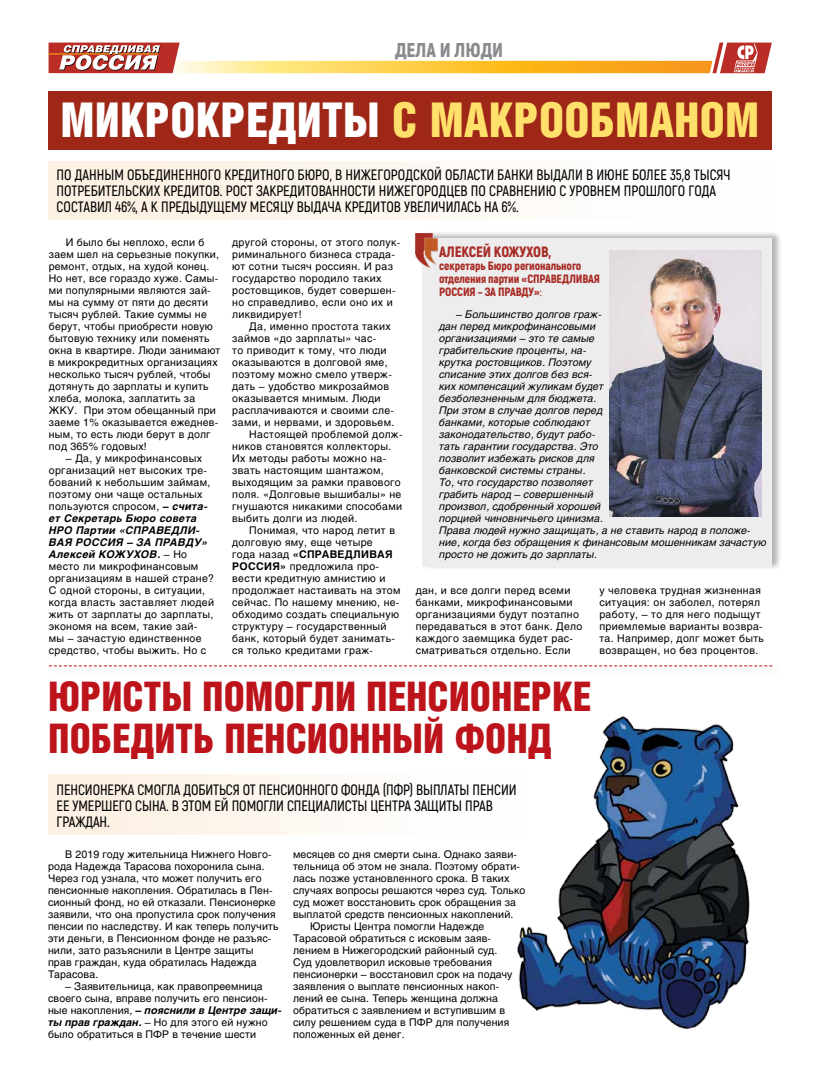
<style>
.page{position:relative;width:820px;height:1078px;background:#fff}
.page>*{position:absolute;margin:0;border:0;box-sizing:border-box;transform-origin:0 0}
.t1{font:48px "Helios Cond Black C";color:#ffe06a;scale:.95 1}
.t2{font:48px "Helios Cond Black C";color:#fff;scale:.95 1}
.t3{font:40.8px "Helios Cond Black C";color:#bc141a;scale:.94 1}
.t4{font:900 20px "Akrobat";color:#888a8d;scale:.96 1}
.t5{font:600 15px/16px "Akrobat";color:#000;scale:.95 1}
.t6{font:900 15px "Akrobat";letter-spacing:-.01em;color:#a82c26}
.t7{font:900 12px/13px "Akrobat";letter-spacing:-.01em;color:#a82c26}
.t8{font:10.5px/12px "Helios C";letter-spacing:.02em;color:#000}
.t9{font:italic 10.5px/12px "Helios C";letter-spacing:.01em;color:#000}
.t10{font:700 10.5px "Helios C";letter-spacing:.03em;color:#000}
.s1{font-weight:700;font-style:italic}
.s2{font-weight:400}
.s3{font-weight:700}
.s4{font-weight:600}
</style>
<div class="page">
<svg style="left:49px;top:43px;width:722px;height:30px"></svg>
<div style="left:422px;top:230px;width:360px;height:340px;background:#000;opacity:.3"></div>
<div style="left:422px;top:238px;width:349px;height:329px;background:#ededee"></div>
<img style="left:416px;top:233px;width:21px;height:34px">
<div style="left:48px;top:161px;width:723px;height:59px;background:linear-gradient(to right,#fcefe0,#feffff)"></div>
<div style="left:48px;top:91px;width:723px;height:58px;background:#9e2718"></div>
<img style="left:609px;top:250px;width:152px;height:267px">
<div style="left:48px;top:773px;width:478px;height:60px;background:linear-gradient(to right,#fcefe0,#fff)"></div>
<img style="left:487px;top:716px;width:263px;height:313px">
<div style="left:47px;top:663px;width:733px;height:12px;background:#000;opacity:.3"></div>
<svg style="left:49px;top:665px;width:723px;height:1px"></svg>
<h3 class="t4" style="left:395px;top:37px;width:114px">дела и люди</h3>
<h1 class="t2" style="left:60px;top:93px;width:29px">МИКРОКРЕДИТЫ</h1>
<h1 class="t1" style="left:392px;top:93px;width:69px">С МАКРООБМА</h1>
<h1 class="t1" style="left:674px;top:93px;width:58px">НОМ</h1>
<p class="t5" style="left:57px;top:166px;width:709px">По данным Объединенного кредитного бюро, в Нижегородской области банки выдали в июне более 35,8 тысяч потребительских кредитов. Рост закредитованности нижегородцев по сравнению с уровнем прошлого года составил 46%, а к предыдущему месяцу выдача кредитов увеличилась на 6%.</p>
<p class="t8" style="left:49px;top:236px;width:173px;text-indent:17px">И было бы неплохо, если б заем шел на серьезные покупки, ремонт, отдых, на худой конец.<br>Но нет, все гораздо хуже. Самы&shy;ми популярными являются зай&shy;мы на сумму от пяти до десяти тысяч рублей. Такие суммы не берут, чтобы приобрести новую бытовую технику или поменять окна в квартире. Люди занимают в микрокредитных организациях несколько тысяч рублей, чтобы дотянуть до зарплаты и купить хлеба, молока, заплатить за<br>ЖКУ. При этом обещанный при заеме 1% оказывается ежеднев&shy;ным, то есть люди берут в долг под 365% годовых!</p>
<p class="t8" style="left:49px;top:452px;width:167px;text-indent:17px">– Да, у микрофинансовых организаций нет высоких тре&shy;бований к небольшим займам, поэтому они чаще остальных пользуются спросом, <span class="s1">– счита&shy;ет Секретарь Бюро совета<br>НРО Партии «СПРАВЕДЛИ-<br>ВАЯ РОССИЯ – ЗА ПРАВДУ»<br>Алексей Кожухов .</span> – Но место ли микрофинансовым организациям в нашей стране?<br>С одной стороны, в ситуации, когда власть заставляет людей жить от зарплаты до зарплаты, экономя на всем, такие зай&shy;мы – зачастую единственное средство, чтобы выжить. Но с</p>
<p class="t8" style="left:232px;top:236px;width:169px">другой стороны, от этого полук&shy;риминального бизнеса страда&shy;ют сотни тысяч россиян. И раз государство породило таких ростовщиков, будет совершен&shy;но справедливо, если оно их и ликвидирует!</p>
<p class="t8" style="left:249px;top:320px;width:143px">Да, именно простота таких</p>
<p class="t8" style="left:232px;top:332px;width:145px">займов «до зарплаты» час-</p>
<p class="t8" style="left:232px;top:344px;width:156px">то приводит к тому, что люди</p>
<p class="t8" style="left:232px;top:356px;width:157px">оказываются в долговой яме,</p>
<p class="t8" style="left:232px;top:368px;width:161px">поэтому можно смело утверж-</p>
<p class="t8" style="left:232px;top:380px;width:158px">дать – удобство микрозаймов</p>
<p class="t8" style="left:232px;top:392px;width:150px">оказывается мнимым. Люди</p>
<p class="t8" style="left:232px;top:404px;width:163px">расплачиваются и своими сле-</p>
<p class="t8" style="left:232px;top:416px;width:163px">зами, и нервами, и здоровьем.</p>
<p class="t8" style="left:249px;top:428px;width:155px">Настоящей проблемой долж-</p>
<p class="t8" style="left:232px;top:440px;width:160px">ников становятся коллекторы.</p>
<p class="t8" style="left:232px;top:452px;width:155px">Их методы работы можно на-</p>
<p class="t8" style="left:232px;top:464px;width:153px">звать настоящим шантажом,</p>
<p class="t8" style="left:232px;top:476px;width:170px">выходящим за рамки правового</p>
<p class="t8" style="left:232px;top:488px;width:171px">поля. «Долговые вышибалы» не</p>
<p class="t8" style="left:232px;top:500px;width:171px">гнушаются никакими способами</p>
<p class="t8" style="left:232px;top:512px;width:127px">выбить долги из людей.</p>
<p class="t8" style="left:249px;top:524px;width:147px">Понимая, что народ летит в</p>
<p class="t8" style="left:232px;top:536px;width:142px">долговую яму, еще четыре</p>
<p class="t10" style="left:232px;top:548px;width:162px"><span class="s2">года назад</span> «СПРАВЕДЛИВАЯ</p>
<p class="t8" style="left:232px;top:560px;width:148px"><span class="s3">РОССИЯ»</span> предложила про-</p>
<p class="t8" style="left:232px;top:572px;width:155px">вести кредитную амнистию и</p>
<p class="t8" style="left:232px;top:584px;width:170px">продолжает настаивать на этом</p>
<p class="t8" style="left:232px;top:596px;width:169px">сейчас. По нашему мнению, не-</p>
<p class="t8" style="left:232px;top:608px;width:168px">обходимо создать специальную</p>
<p class="t8" style="left:232px;top:620px;width:156px">структуру – государственный</p>
<p class="t8" style="left:232px;top:632px;width:164px">банк, который будет занимать-</p>
<p class="t8" style="left:232px;top:644px;width:142px">ся только кредитами граж-</p>
<h3 class="t6" style="left:439px;top:242px;width:114px">Алексей Кожухов,</h3>
<p class="t7" style="left:439px;top:259px;width:144px">секретарь Бюро регионального отделения партии «СПРАВЕ</p>
<p class="t7" style="left:561px;top:272px;width:15px">ДЛИВАЯ</p>
<p class="t7" style="left:439px;top:285px;width:7px">РОССИЯ</p>
<p class="t7" style="left:478px;top:285px;width:65px">– ЗА ПРАВДУ»<span class="s4">:</span></p>
<p class="t9" style="left:439px;top:308px;width:329px;text-indent:17px">– Большинство долгов граж-<br>дан перед микрофинансовыми<br>организациями – это те самые<br>грабительские проценты, на-<br>крутка ростовщиков. Поэтому<br>списание этих долгов без вся-<br>ких компенсаций жуликам будет<br>безболезненным для бюджета.<br>При этом в случае долгов перед<br>банками, которые соблюдают<br>законодательство, будут рабо-<br>тать гарантии государства. Это<br>позволит избежать рисков для<br>банковской системы страны.<br>То, что государство позволяет<br>грабить народ – совершенный<br>произвол, сдобренный хорошей<br>порцией чиновничьего цинизма.<br>Права людей нужно защищать, а не ставить народ в положе&shy;ние, когда без обращения к финансовым мошенникам зачастую просто не дожить до зарплаты.</p>
<p class="t8" style="left:415px;top:584px;width:168px">дан, и все долги перед всеми банками, микрофинансовыми организациями будут поэтапно передаваться в этот банк. Дело каждого заемщика будет рас&shy;сматриваться отдельно. Если</p>
<p class="t8" style="left:599px;top:584px;width:166px">у человека трудная жизненная ситуация: он заболел, потерял работу, – то для него подыщут приемлемые варианты возвра&shy;та. Например, долг может быть возвращен, но без процентов.</p>
<h2 class="t3" style="left:48px;top:673px;width:59px">ЮРИСТЫ</h2>
<h2 class="t3" style="left:202px;top:673px;width:351px">ПОМОГЛИ ПЕНСИОНЕРКЕ</h2>
<h2 class="t3" style="left:48px;top:715px;width:46px">ПОБЕДИТЬ</h2>
<h2 class="t3" style="left:224px;top:715px;width:348px">ПЕНСИОННЫЙ ФОНД</h2>
<h3 class="t5" style="left:57px;top:781px;width:476px">Пенсионерка смогла добиться от пенсионного фонда (ПФР) выплаты пенсии ее умершего сына. В этом ей помогли специалисты Центра защиты прав граждан.</h3>
<p class="t8" style="left:48px;top:848px;width:232px;text-indent:17px">В 2019 году жительница Нижнего Новго&shy;рода Надежда Тарасова похоронила сына.<br>Через год узнала, что может получить его пенсионные накопления. Обратилась в Пен&shy;сионный фонд, но ей отказали. Пенсионерке заявили, что она пропустила срок получения пенсии по наследству. И как теперь получить эти деньги, в Пенсионном фонде не разъяс&shy;нили, зато разъяснили в Центре защиты прав граждан, куда обратилась Надежда Тарасова.</p>
<p class="t8" style="left:48px;top:980px;width:235px;text-indent:17px">– Заявительница, как правопреемница своего сына, вправе получить его пенсион&shy;ные накопления, <span class="s1">– пояснили в Центре защи&shy;ты прав граждан.</span> – Но для этого ей нужно было обратиться в ПФР в течение шести</p>
<p class="t8" style="left:293px;top:848px;width:225px">месяцев со дня смерти сына. Однако заяви-</p>
<p class="t8" style="left:293px;top:860px;width:228px">тельница об этом не знала. Поэтому обрати-</p>
<p class="t8" style="left:293px;top:872px;width:218px">лась позже установленного срока. В таких</p>
<p class="t8" style="left:293px;top:884px;width:233px">случаях вопросы решаются через суд. Только</p>
<p class="t8" style="left:293px;top:896px;width:224px">суд может восстановить срок обращения за</p>
<p class="t8" style="left:293px;top:908px;width:222px">выплатой средств пенсионных накоплений.</p>
<p class="t8" style="left:310px;top:920px;width:176px">Юристы Центра помогли Надежде</p>
<p class="t8" style="left:293px;top:932px;width:199px">Тарасовой обратиться с исковым заяв-</p>
<p class="t8" style="left:293px;top:944px;width:206px">лением в Нижегородский районный суд.</p>
<p class="t8" style="left:293px;top:956px;width:200px">Суд удовлетворил исковые требования</p>
<p class="t8" style="left:293px;top:968px;width:221px">пенсионерки – восстановил срок на подачу</p>
<p class="t8" style="left:293px;top:980px;width:207px">заявления о выплате пенсионных накоп-</p>
<p class="t8" style="left:293px;top:992px;width:206px">лений ее сына. Теперь женщина должна</p>
<p class="t8" style="left:293px;top:1004px;width:213px">обратиться с заявлением и вступившим в</p>
<p class="t8" style="left:293px;top:1016px;width:217px">силу решением суда в ПФР для получения</p>
<p class="t8" style="left:293px;top:1028px;width:113px">положенных ей денег.</p>
</div>
